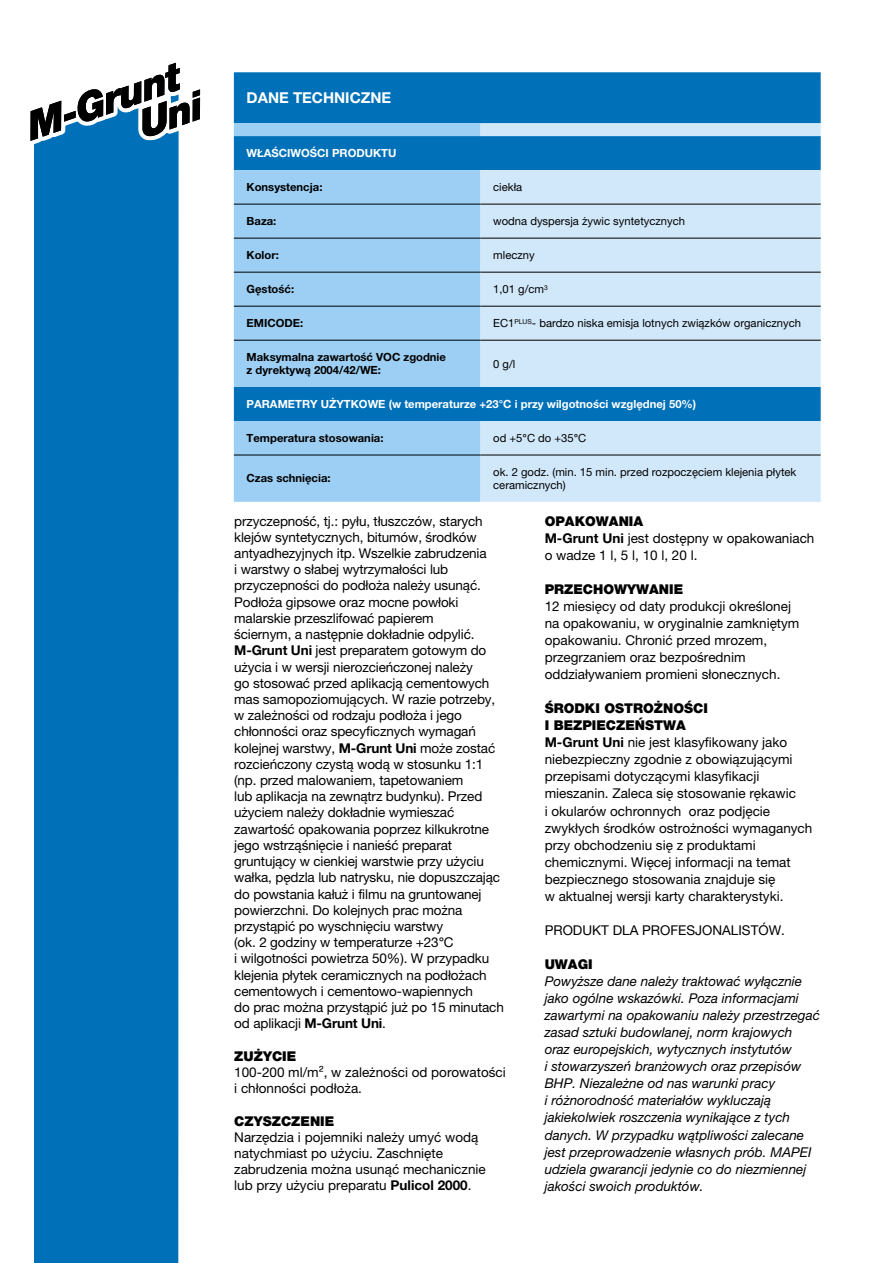
<style>
.page{position:relative;width:893px;height:1263px;background:#fff}
.page>*{position:absolute;margin:0;border:0;box-sizing:border-box;transform-origin:0 0}
.t1{font:700 15px "Helvetica Neue LTW1 G";color:#fff}
.t2{font:13.5px/16.2px "Helvetica Neue LTW1 G";letter-spacing:-.01em;color:#000}
.t3{font:italic 13.5px/17.1px "Helvetica Neue LTW1 G";color:#000}
.t4{font:900 13.5px "Helvetica Neue LTW1 G";color:#000}
.t5{font:11.25px/13.5px "Helvetica Neue LTW1 G";color:#000}
.t6{font:700 11.25px/13.5px "Helvetica Neue LTW1 G";color:#000}
.t7{font:700 11.25px "Helvetica Neue LTW1 G";color:#fff}
.s1{font-weight:700}
.s2{font-weight:900}
</style>
<div class="page">
<div style="left:34px;top:146px;width:145px;height:1117px;background:#0071b8"></div>
<div style="left:234px;top:72px;width:587px;height:51px;background:#0071b8"></div>
<svg style="left:234px;top:123px;width:246px;height:379px;background:#7ebce6"></svg>
<svg style="left:480px;top:123px;width:341px;height:379px;background:#a9d0ec"></svg>
<hr style="left:480px;top:204px;width:341px;height:1px;background:#000">
<hr style="left:480px;top:238px;width:341px;height:1px;background:#000">
<hr style="left:480px;top:272px;width:341px;height:1px;background:#000">
<hr style="left:480px;top:306px;width:341px;height:1px;background:#000">
<hr style="left:234px;top:340px;width:246px;height:1px;background:#000">
<hr style="left:480px;top:340px;width:341px;height:1px;background:#000">
<hr style="left:234px;top:204px;width:246px;height:1px;background:#000">
<hr style="left:234px;top:238px;width:246px;height:1px;background:#000">
<hr style="left:234px;top:272px;width:246px;height:1px;background:#000">
<hr style="left:234px;top:306px;width:246px;height:1px;background:#000">
<hr style="left:234px;top:455px;width:246px;height:1px;background:#000">
<hr style="left:480px;top:455px;width:341px;height:1px;background:#000">
<svg style="left:30px;top:62px;width:171px;height:84px"></svg>
<p class="t1" style="left:247px;top:89px;width:146px">DANE TECHNICZNE</p>
<p class="t7" style="left:247px;top:146px;width:151px">WŁAŚCIWOŚCI PRODUKTU</p>
<p class="t6" style="left:247px;top:180px;width:77px">Konsystencja:</p>
<p class="t5" style="left:493px;top:180px;width:30px">ciekła</p>
<p class="t6" style="left:247px;top:214px;width:31px">Baza:</p>
<p class="t5" style="left:493px;top:214px;width:193px">wodna dyspersja żywic syntetycznych</p>
<p class="t6" style="left:247px;top:248px;width:34px">Kolor:</p>
<p class="t5" style="left:493px;top:248px;width:43px">mleczny</p>
<p class="t6" style="left:247px;top:282px;width:49px">Gęstość:</p>
<p class="t5" style="left:493px;top:282px;width:56px">1,01 g/cm<sup>3</sup></p>
<p class="t6" style="left:247px;top:316px;width:58px">EMICODE:</p>
<p class="t5" style="left:493px;top:316px;width:309px">EC1<sup>PLUS</sup>- bardzo niska emisja lotnych związków organicznych</p>
<p class="t6" style="left:247px;top:350px;width:201px">Maksymalna zawartość VOC zgodnie z dyrektywą 2004/42/WE:</p>
<p class="t5" style="left:493px;top:357px;width:24px">0 g/l</p>
<p class="t7" style="left:247px;top:397px;width:451px">PARAMETRY UŻYTKOWE (w temperaturze +23°C i przy wilgotności względnej 50%)</p>
<p class="t6" style="left:247px;top:431px;width:138px">Temperatura stosowania:</p>
<p class="t5" style="left:493px;top:431px;width:95px">od +5<span class="s1">°</span>C do +35<span class="s1">°</span>C</p>
<p class="t6" style="left:247px;top:472px;width:85px">Czas schnięcia:</p>
<p class="t5" style="left:493px;top:465px;width:305px">ok. 2 godz. (min. 15 min. przed rozpoczęciem klejenia płytek ceramicznych)</p>
<p class="t2" style="left:234px;top:513px;width:271px">przyczepność, tj.: pyłu, tłuszczów, starych klejów syntetycznych, bitumów, środków antyadhezyjnych itp. Wszelkie zabrudzenia<br>i warstwy o słabej wytrzymałości lub przyczepności do podłoża należy usunąć.<br>Podłoża gipsowe oraz mocne powłoki malarskie przeszlifować papierem<br>ściernym, a następnie dokładnie odpylić.<br><span class="s1">M-Grunt Uni</span> jest preparatem gotowym do użycia i w wersji nierozcieńczonej należy<br>go stosować przed aplikacją cementowych mas samopoziomujących. W razie potrzeby, w zależności od rodzaju podłoża i jego chłonności oraz specyficznych wymagań kolejnej warstwy, <span class="s1">M-Grunt Uni</span> może zostać rozcieńczony czystą wodą w stosunku 1:1 (np. przed malowaniem, tapetowaniem<br>lub aplikacja na zewnątrz budynku). Przed użyciem należy dokładnie wymieszać zawartość opakowania poprzez kilkukrotne jego wstrząśnięcie i nanieść preparat gruntujący w cienkiej warstwie przy użyciu wałka, pędzla lub natrysku, nie dopuszczając do powstania kałuż i filmu na gruntowanej powierzchni. Do kolejnych prac można przystąpić po wyschnięciu warstwy<br>(ok. 2 godziny w temperaturze +23<span class="s1">°</span>C<br>i wilgotności powietrza 50%). W przypadku klejenia płytek ceramicznych na podłożach cementowych i cementowo-wapiennych<br>do prac można przystąpić już po 15 minutach od aplikacji <span class="s1">M-Grunt Uni</span>.</p>
<p class="t4" style="left:234px;top:1048px;width:63px">ZUŻYCIE</p>
<p class="t2" style="left:234px;top:1064px;width:273px">100-200 ml/m², w zależności od porowatości i chłonności podłoża.</p>
<p class="t4" style="left:234px;top:1112px;width:101px">CZYSZCZENIE</p>
<p class="t2" style="left:234px;top:1129px;width:253px">Narzędzia i pojemniki należy umyć wodą natychmiast po użyciu. Zaschnięte zabrudzenia można usunąć mechanicznie lub przy użyciu preparatu <span class="s1">Pulicol 2000</span>.</p>
<p class="t2" style="left:545px;top:512px;width:271px;line-height:17.1px"><span class="s2">OPAKOWANIA<br></span><span class="s1">M-Grunt Uni</span> jest dostępny w opakowaniach o wadze 1 l, 5 l, 10 l, 20 l.</p>
<p class="t4" style="left:545px;top:581px;width:140px">PRZECHOWYWANIE</p>
<p class="t2" style="left:545px;top:597px;width:256px;line-height:17.1px">12 miesięcy od daty produkcji określonej na opakowaniu, w oryginalnie zamkniętym opakowaniu. Chronić przed mrozem, przegrzaniem oraz bezpośrednim oddziaływaniem promieni słonecznych.</p>
<p class="t2" style="left:545px;top:700px;width:269px;line-height:17.1px"><span class="s2">ŚRODKI OSTROŻNOŚCI<br>I BEZPIECZEŃSTWA<br></span><span class="s1">M-Grunt Uni</span> nie jest klasyfikowany jako niebezpieczny zgodnie z obowiązującymi przepisami dotyczącymi klasyfikacji mieszanin. Zaleca się stosowanie rękawic<br>i okularów ochronnych oraz podjęcie zwykłych środków ostrożności wymaganych przy obchodzeniu się z produktami chemicznymi. Więcej informacji na temat bezpiecznego stosowania znajduje się<br>w aktualnej wersji karty charakterystyki.</p>
<p class="t2" style="left:545px;top:922px;width:242px">PRODUKT DLA PROFESJONALISTÓW.</p>
<p class="t4" style="left:545px;top:956px;width:49px">UWAGI</p>
<p class="t3" style="left:545px;top:972px;width:277px">Powyższe dane należy traktować wyłącznie jako ogólne wskazówki. Poza informacjami zawartymi na opakowaniu należy przestrzegać zasad sztuki budowlanej, norm krajowych oraz europejskich, wytycznych instytutów<br>i stowarzyszeń branżowych oraz przepisów BHP. Niezależne od nas warunki pracy<br>i różnorodność materiałów wykluczają jakiekolwiek roszczenia wynikające z tych danych. W przypadku wątpliwości zalecane jest przeprowadzenie własnych prób. MAPEI udziela gwarancji jedynie co do niezmiennej jakości swoich produktów.</p>
</div>
